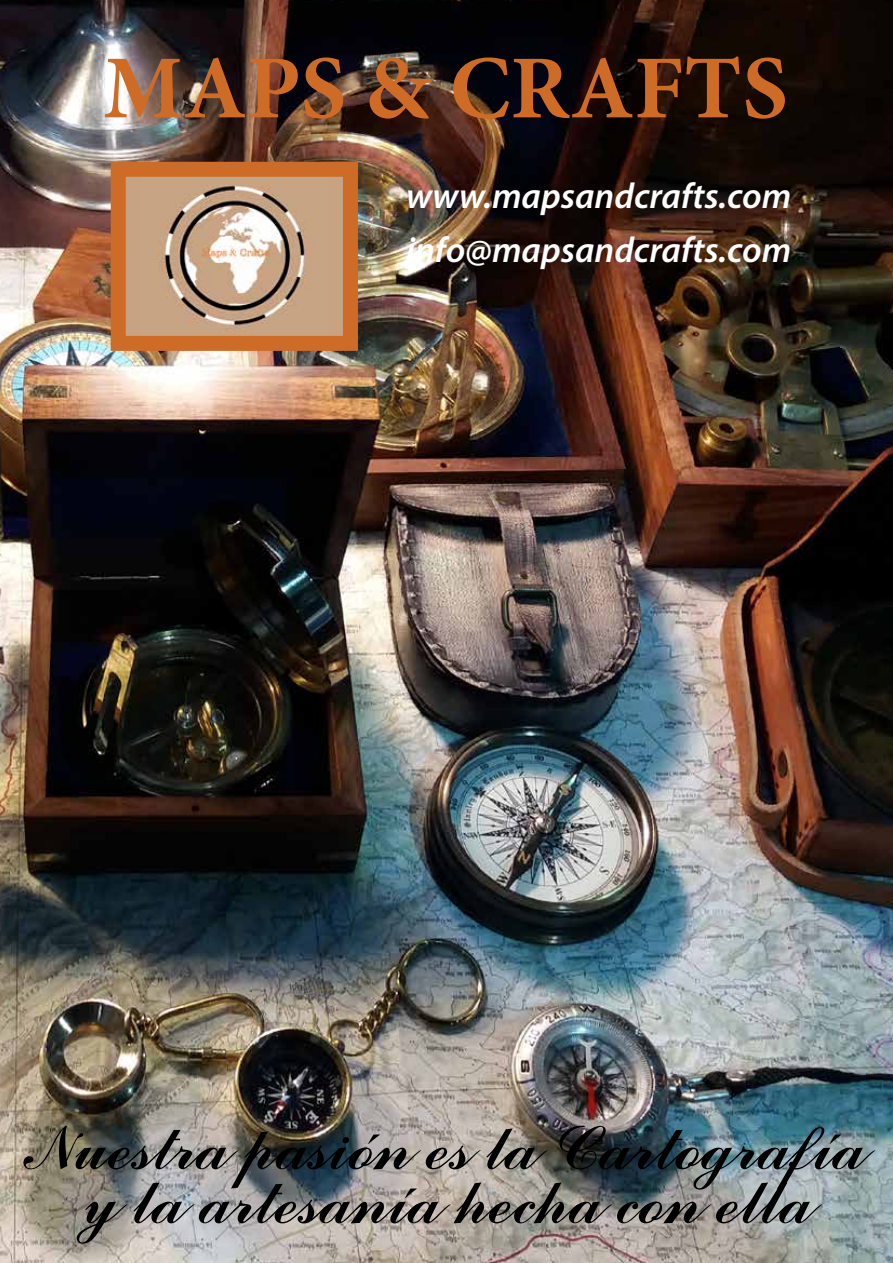
<style>
.page{position:relative;width:893px;height:1263px;background:#fff}
.page>*{position:absolute;margin:0;border:0;box-sizing:border-box;transform-origin:0 0}
.t1{font:700 90px "Minion Pro";color:#ce6b27}
.t2{font:69px/54px "Commercial Script BT";color:#000;text-align:center}
.t3{font:italic 600 36px/54px "Myriad Pro";color:#fff}
</style>
<div class="page">
<img style="left:0;top:0;width:893px;height:1263px">
<div style="left:118px;top:169px;width:232px;height:174px;background:#c7a283"></div>
<img style="left:158px;top:185px;width:148px;height:146px">
<div style="left:111px;top:162px;width:247px;height:189px;border:15px solid #ce6b27"></div>
<h1 class="t1" style="left:103px;top:25px;width:686px">MAPS &amp; CRAFTS</h1>
<p class="t3" style="left:406px;top:168px;width:387px">www.mapsandcrafts.com info@mapsandcrafts.com</p>
<p class="t2" style="left:28px;top:1123px;width:837px">Nuestra pasión es la Cartografía y la artesanía hecha con ella</p>
</div>
